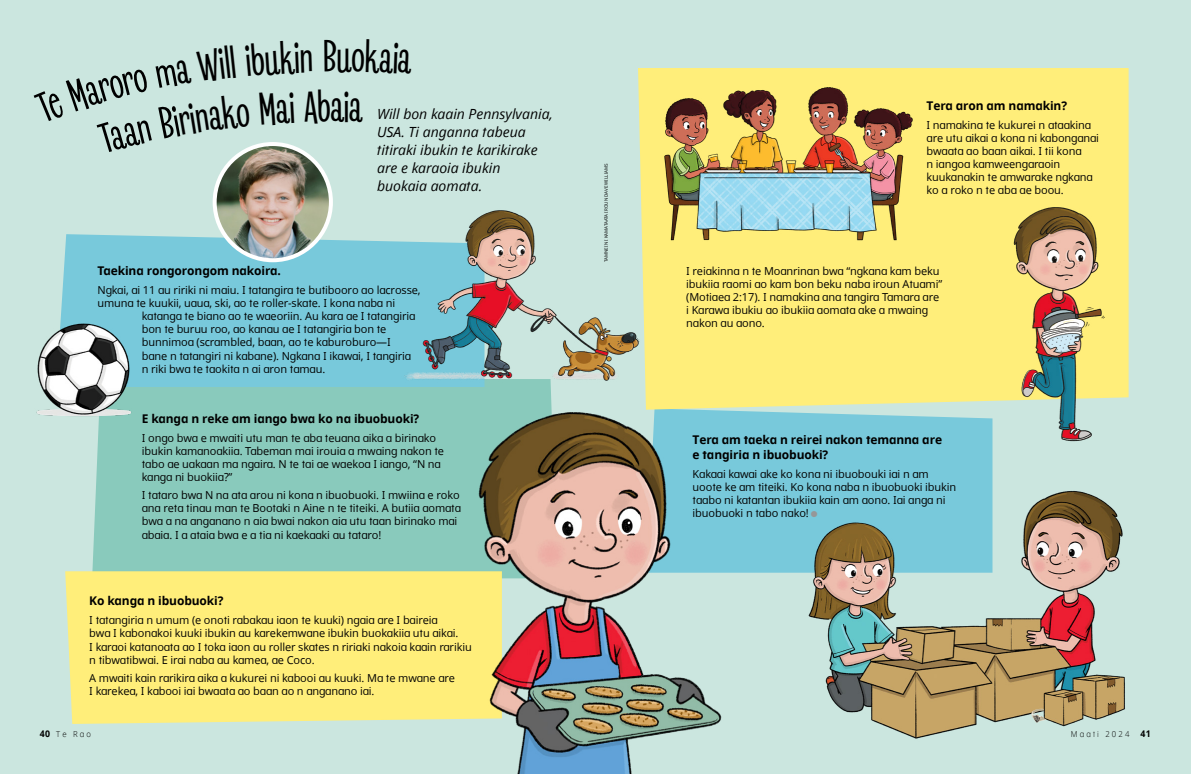
<style>
.page{position:relative;width:1191px;height:774px;background:#cbe6df}
.page>*{position:absolute;margin:0;border:0;box-sizing:border-box;transform-origin:0 0}
.h1_Revla{font:43px "Revla Sans";color:#000}
.t1{font:italic 14px/18px "Dots Solidlds Lat";color:#000}
.t2{font:700 12px/14.5px "Dots Solidlds Lat";letter-spacing:-.01em;color:#000}
.p2_first{font:11px/13.1px "Dots Solidlds Lat";letter-spacing:-.01em;color:#000}
.t3{font:300 8.2px "Dots Solidlds Lat";letter-spacing:.28em;color:#000;scale:.95 1}
.t4{font:4.5px "Dots Solidlds Lat";color:#000}
.s1{font-family:"Ding P Ilds Dpi";font-size:8.5px;color:#969798}
.s2{font-weight:700;font-size:9.2px}
</style>
<div class="page">
<div style="left:731px;top:410px;width:261px;height:163px;background:#78c9db"></div>
<div style="left:92px;top:387px;width:460px;height:184px;background:#89cabc"></div>
<div style="left:65px;top:571px;width:387px;height:153px;background:#ffee7a"></div>
<div style="left:638px;top:68px;width:490px;height:340px;background:#ffee7a"></div>
<div style="left:61px;top:234px;width:337px;height:153px;background:#78c9db"></div>
<img style="left:398px;top:204px;width:250px;height:190px">
<img style="left:452px;top:403px;width:279px;height:371px">
<img style="left:215px;top:144px;width:116px;height:116px;border-radius:58px">
<div style="left:213px;top:142px;width:120px;height:120px;border:4px solid #fff;border-radius:50%"></div>
<img style="left:36px;top:305px;width:101px;height:140px">
<img style="left:659px;top:83px;width:258px;height:161px">
<img style="left:1004px;top:201px;width:107px;height:241px">
<img style="left:801px;top:483px;width:324px;height:256px">
<img style="left:1029px;top:709px;width:17px;height:14px">
<svg style="left:238px;top:142px;width:69px;height:11px"></svg>
<p class="h1_Revla" style="left:336px;top:32px;width:17px">u</p>
<p class="h1_Revla" style="left:343px;top:81px;width:21px">ia</p>
<p class="t1" style="left:377px;top:105px;width:177px">Will bon kaain Pennsylvania,<br>USA. Ti anganna tabeua titiraki ibukin te karikirake are e karaoia ibukin buokaia aomata.</p>
<p class="t2" style="left:98px;top:264px;width:185px">Taekina rongorongom nakoira.</p>
<p class="p2_first" style="left:98px;top:283px;width:324px">Ngkai, ai 11 au ririki ni maiu. I tatangira te butibooro ao lacrosse,</p>
<p class="p2_first" style="left:98px;top:297px;width:299px">umuna te kuukii, uaua, ski, ao te roller-skate. I kona naba ni</p>
<p class="p2_first" style="left:142px;top:310px;width:275px">katanga te biano ao te waeoriin. Au kara ae I tatangiria</p>
<p class="p2_first" style="left:142px;top:323px;width:246px">bon te buruu roo, ao kanau ae I tatangiria bon te</p>
<p class="p2_first" style="left:142px;top:336px;width:251px">bunnimoa (scrambled, baan, ao te kaburoburo—I</p>
<p class="p2_first" style="left:142px;top:349px;width:271px">bane n tatangiri ni kabane). Ngkana I ikawai, I tangiria</p>
<p class="p2_first" style="left:142px;top:362px;width:185px">n riki bwa te taokita n ai aron tamau.</p>
<p class="t2" style="left:142px;top:411px;width:279px">E kanga n reke am iango bwa ko na ibuobuoki?</p>
<p class="p2_first" style="left:142px;top:431px;width:304px">I ongo bwa e mwaiti utu man te aba teuana aika a birinako ibukin kamanoakiia. Tabeman mai irouia a mwaing nakon te tabo ae uakaan ma ngaira. N te tai ae waekoa I iango, “N na kanga ni buokiia?”</p>
<p class="p2_first" style="left:142px;top:489px;width:321px">I tataro bwa N na ata arou ni kona n ibuobuoki. I mwiina e roko ana reta tinau man te Bootaki n Aine n te titeiki. A butiia aomata bwa a na anganano n aia bwai nakon aia utu taan birinako mai abaia. I a ataia bwa e a tia ni kaekaaki au tataro!</p>
<p class="t2" style="left:89px;top:594px;width:136px">Ko kanga n ibuobuoki?</p>
<p class="p2_first" style="left:89px;top:614px;width:384px">I tatangiria n umum (e onoti rabakau iaon te kuuki) ngaia are I baireia<br>bwa I kabonakoi kuuki ibukin au karekemwane ibukin buokakiia utu aikai.<br>I karaoi katanoata ao I toka iaon au roller skates n ririaki nakoia kaain rarikiu n tibwatibwai. E irai naba au kamea, ae Coco.</p>
<p class="p2_first" style="left:89px;top:671px;width:367px">A mwaiti kain rarikira aika a kukurei ni kabooi au kuuki. Ma te mwane are<br>I karekea, I kabooi iai bwaata ao baan ao n anganano iai.</p>
<p class="t4" style="left:603px;top:262px;width:100px;rotate:-90deg">TAMNEI NI KAMATAATA IROUN DAVE WILLIAMS</p>
<p class="t2" style="left:926px;top:98px;width:142px">Tera aron am namakin?</p>
<p class="p2_first" style="left:926px;top:118px;width:174px">I namakina te kukurei n ataakina are utu aikai a kona ni kabonganai bwaata ao baan aikai. I tii kona<br>n iangoa kamweengaraoin kuukanakin te amwarake ngkana ko a roko n te aba ae boou.</p>
<p class="p2_first" style="left:686px;top:264px;width:257px">I reiakinna n te Moanrinan bwa “ngkana kam beku ibukiia raomi ao kam bon beku naba iroun Atuami” (Motiaea 2:17). I namakina ana tangira Tamara are i Karawa ibukiu ao ibukiia aomata ake a mwaing nakon au aono.</p>
<p class="t2" style="left:692px;top:433px;width:251px">Tera am taeka n reirei nakon temanna are e tangiria n ibuobuoki?</p>
<p class="p2_first" style="left:692px;top:467px;width:265px">Kakaai kawai ake ko kona ni ibuobouki iai n am uoote ke am titeiki. Ko kona naba n ibuobuoki ibukin taabo ni katantan ibukiia kain am aono. Iai anga ni ibuobuoki n tabo nako! <span class="s1">●</span></p>
<p class="t3" style="left:40px;top:728px;width:56px"><span class="s2">40</span> Te Rao</p>
<p class="t3" style="left:1070px;top:728px;width:86px">Maati 2024 <span class="s2">41</span></p>
</div>
